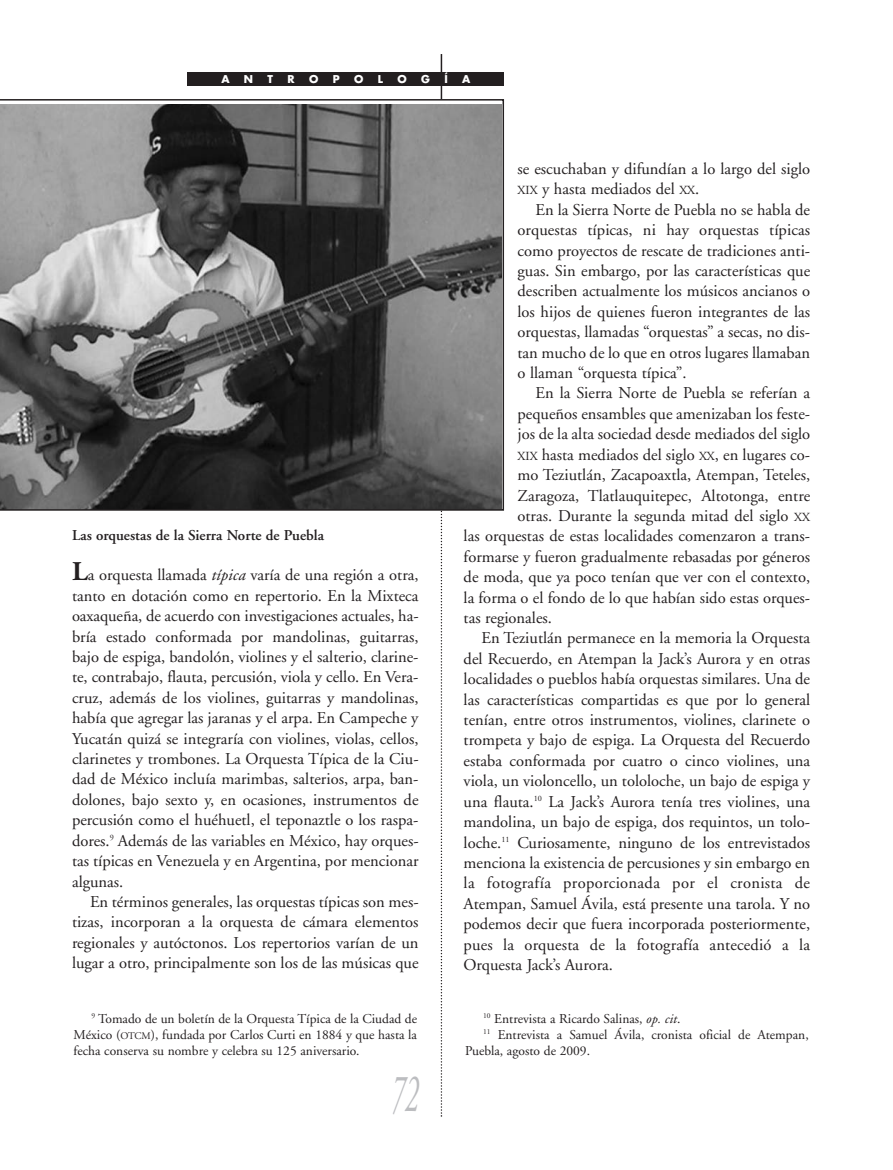
<style>
.page{position:relative;width:893px;height:1170px;background:#fff}
.page>*{position:absolute;margin:0;border:0;box-sizing:border-box;transform-origin:0 0}
.t1{font:italic 54px "Adobe Garamond";color:#bcbdc0;scale:.5 1}
.t2{font:16.5px/20.4px "Adobe Garamond";color:#231f20;text-align:justify}
.t3{font:16.5px "Adobe Garamond";letter-spacing:.02em;color:#231f20}
.t4{font:600 15px "Adobe Garamond";color:#231f20}
.t5{font:13.5px/15.9px "Adobe Garamond";color:#231f20;text-align:justify}
.t6{font:700 10.5px "Futura";color:#fff}
.s1{font-weight:700;font-size:27px}
.s2{font-style:italic}
.s3{font-size:12.3px}
.s4{font-size:10.2px}
</style>
<div class="page">
<hr style="left:441px;top:54px;width:1px;height:306px;background:#231f20">
<svg style="left:441px;top:510px;width:1px;height:606px"></svg>
<div style="left:188px;top:72px;width:316px;height:14px;background:#231f20"></div>
<svg style="left:0;top:99px;width:504px;height:411px;background:#666565"></svg>
<p class="t6" style="left:221px;top:74px;width:10px">A</p>
<p class="t6" style="left:244px;top:74px;width:11px">N</p>
<p class="t6" style="left:268px;top:74px;width:7px">T</p>
<p class="t6" style="left:288px;top:74px;width:9px">R</p>
<p class="t6" style="left:309px;top:74px;width:11px">O</p>
<p class="t6" style="left:333px;top:74px;width:8px">P</p>
<p class="t6" style="left:354px;top:74px;width:11px">O</p>
<p class="t6" style="left:378px;top:74px;width:7px">L</p>
<p class="t6" style="left:397px;top:74px;width:11px">O</p>
<p class="t6" style="left:421px;top:74px;width:10px">G</p>
<p class="t6" style="left:444px;top:74px;width:5px">Í</p>
<p class="t6" style="left:462px;top:74px;width:10px">A</p>
<p class="t4" style="left:72px;top:528px;width:253px">Las orquestas de la Sierra Norte de Puebla</p>
<p class="t2" style="left:72px;top:566px;width:348px"><span class="s1">L</span>a orquesta llamada <span class="s2">típica</span> varía de una región a otra, tanto en dotación como en repertorio. En la Mixteca oaxaqueña, de acuerdo con investigaciones actuales, ha&shy;bría estado conformada por mandolinas, guitarras, bajo de espiga, bandolón, violines y el salterio, clarine&shy;te, contrabajo, flauta, percusión, viola y cello. En Vera&shy;cruz, además de los violines, guitarras y mandolinas, había que agregar las jaranas y el arpa. En Campeche y Yucatán quizá se integraría con violines, violas, cellos, clarinetes y trombones. La Orquesta Típica de la Ciu&shy;dad de México incluía marimbas, salterios, arpa, ban&shy;dolones, bajo sexto y, en ocasiones, instrumentos de percusión como el huéhuetl, el teponaztle o los raspa&shy;dores.<sup>9</sup> Además de las variables en México, hay orques&shy;tas típicas en Venezuela y en Argentina, por mencionar algunas.</p>
<p class="t2" style="left:72px;top:892px;width:348px;text-indent:18px">En términos generales, las orquestas típicas son mes&shy;tizas, incorporan a la orquesta de cámara elementos regionales y autóctonos. Los repertorios varían de un lugar a otro, principalmente son los de las músicas que</p>
<p class="t2" style="left:517px;top:160px;width:294px">se escuchaban y difundían a lo largo del siglo<br><span class="s3">XIX</span> y hasta mediados del <span class="s3">XX</span>.</p>
<p class="t2" style="left:517px;top:201px;width:294px;text-indent:18px">En la Sierra Norte de Puebla no se habla de orquestas típicas, ni hay orquestas típicas como proyectos de rescate de tradiciones anti&shy;guas. Sin embargo, por las características que describen actualmente los músicos ancianos o los hijos de quienes fueron integrantes de las orquestas, llamadas “orquestas” a secas, no dis&shy;tan mucho de lo que en otros lugares llamaban o llaman “orquesta típica”.</p>
<p class="t2" style="left:535px;top:384px;width:276px">En la Sierra Norte de Puebla se referían a</p>
<p class="t2" style="left:517px;top:405px;width:294px">pequeños ensambles que amenizaban los feste-</p>
<p class="t2" style="left:517px;top:425px;width:294px">jos de la alta sociedad desde mediados del siglo</p>
<p class="t2" style="left:517px;top:445px;width:294px"><span class="s3">XIX</span> hasta mediados del siglo <span class="s3">XX</span>, en lugares co-</p>
<p class="t2" style="left:517px;top:466px;width:294px">mo Teziutlán, Zacapoaxtla, Atempan, Teteles,</p>
<p class="t2" style="left:517px;top:486px;width:294px">Zaragoza, Tlatlauquitepec, Altotonga, entre</p>
<p class="t2" style="left:517px;top:507px;width:294px">otras. Durante la segunda mitad del siglo <span class="s3">XX</span></p>
<p class="t2" style="left:464px;top:527px;width:348px">las orquestas de estas localidades comenzaron a trans-</p>
<p class="t2" style="left:464px;top:547px;width:348px">formarse y fueron gradualmente rebasadas por géneros</p>
<p class="t2" style="left:464px;top:568px;width:348px">de moda, que ya poco tenían que ver con el contexto,</p>
<p class="t2" style="left:464px;top:588px;width:348px">la forma o el fondo de lo que habían sido estas orques-</p>
<p class="t2" style="left:464px;top:609px;width:90px">tas regionales.</p>
<p class="t2" style="left:482px;top:629px;width:330px">En Teziutlán permanece en la memoria la Orquesta</p>
<p class="t2" style="left:464px;top:649px;width:348px">del Recuerdo, en Atempan la Jack’s Aurora y en otras</p>
<p class="t2" style="left:464px;top:670px;width:348px">localidades o pueblos había orquestas similares. Una de</p>
<p class="t2" style="left:464px;top:690px;width:348px">las características compartidas es que por lo general</p>
<p class="t2" style="left:464px;top:711px;width:348px">tenían, entre otros instrumentos, violines, clarinete o</p>
<p class="t2" style="left:464px;top:731px;width:348px">trompeta y bajo de espiga. La Orquesta del Recuerdo</p>
<p class="t2" style="left:464px;top:751px;width:348px">estaba conformada por cuatro o cinco violines, una</p>
<p class="t2" style="left:464px;top:772px;width:348px">viola, un violoncello, un tololoche, un bajo de espiga y</p>
<p class="t2" style="left:464px;top:792px;width:348px">una flauta.<sup>10</sup> La Jack’s Aurora tenía tres violines, una</p>
<p class="t2" style="left:464px;top:813px;width:348px">mandolina, un bajo de espiga, dos requintos, un tolo-</p>
<p class="t2" style="left:464px;top:833px;width:348px">loche.<sup>11</sup> Curiosamente, ninguno de los entrevistados</p>
<p class="t2" style="left:464px;top:853px;width:348px">menciona la existencia de percusiones y sin embargo en</p>
<p class="t3" style="left:464px;top:876px;width:348px">la fotografía proporcionada por el cronista de</p>
<p class="t2" style="left:464px;top:894px;width:348px">Atempan, Samuel Ávila, está presente una tarola. Y no</p>
<p class="t2" style="left:464px;top:915px;width:348px">podemos decir que fuera incorporada posteriormente,</p>
<p class="t2" style="left:464px;top:935px;width:348px">pues la orquesta de la fotografía antecedió a la</p>
<p class="t2" style="left:464px;top:955px;width:151px">Orquesta Jack’s Aurora.</p>
<p class="t5" style="left:74px;top:1011px;width:345px;text-indent:18px"><sup>9</sup> Tomado de un boletín de la Orquesta Típica de la Ciudad de México (<span class="s4">OTCM</span>), fundada por Carlos Curti en 1884 y que hasta la fecha conserva su nombre y celebra su 125 aniversario.</p>
<p class="t5" style="left:483px;top:1012px;width:199px"><sup>10</sup> Entrevista a Ricardo Salinas, <span class="s2">op. cit</span>.</p>
<p class="t5" style="left:483px;top:1027px;width:327px"><sup>11</sup> Entrevista a Samuel Ávila, cronista oficial de Atempan,</p>
<p class="t5" style="left:465px;top:1043px;width:126px">Puebla, agosto de 2009.</p>
<h1 class="t1" style="left:392px;top:1071px;width:55px">72</h1>
</div>
